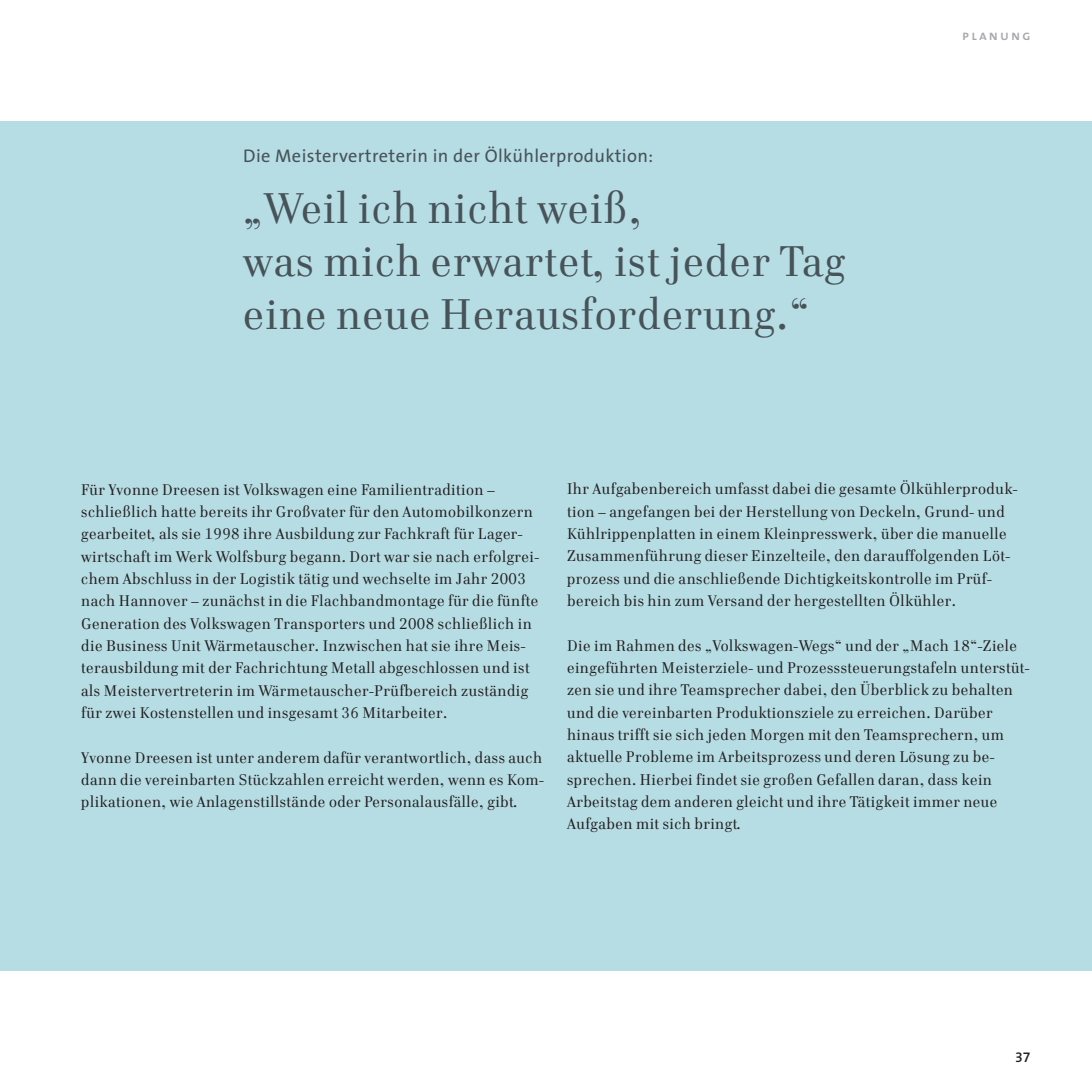
<style>
.page{position:relative;width:1092px;height:1092px;background:#fff}
.page>*{position:absolute;margin:0;border:0;box-sizing:border-box;transform-origin:0 0}
.t1{font:43.75px/52.5px "Cellini TF";letter-spacing:.03em;color:#475359}
.t2{font:18.38px "The Sans";letter-spacing:.02em;color:#475359}
.t3{font:15.75px/22.4px "Cellini TF";letter-spacing:.03em;color:#231f20}
.t4{font:14px "The Sans Semi Bold Caps";letter-spacing:.15em;color:#a8a9ad}
.t5{font:14px "The Sans Semi Bold Expert";color:#231f20}
</style>
<div class="page">
<div style="left:0;top:121px;width:1091px;height:849px;background:#b6dde4"></div>
<p class="t2" style="left:243px;top:141px;width:411px">Die Meistervertreterin in der Ölkühlerproduktion:</p>
<h1 class="t1" style="left:243px;top:182px;width:603px">„Weil ich nicht weiß,<br>was mich erwartet, ist jeder Tag eine neue Herausforderung.“</h1>
<p class="t4" style="left:962px;top:23px;width:70px">planung</p>
<p class="t3" style="left:81px;top:478px;width:459px">Für Yvonne Dreesen ist Volkswagen eine Familientradition – schließlich hatte bereits ihr Großvater für den Automobilkonzern gearbeitet, als sie 1998 ihre Ausbildung zur Fachkraft für Lager&shy;wirtschaft im Werk Wolfsburg begann. Dort war sie nach erfolgrei&shy;chem Abschluss in der Logistik tätig und wechselte im Jahr 2003 nach Hannover – zunächst in die Flachbandmontage für die fünfte Generation des Volkswagen Transporters und 2008 schließlich in die Business Unit Wärmetauscher. Inzwischen hat sie ihre Meis&shy;terausbildung mit der Fachrichtung Metall abgeschlossen und ist als Meistervertreterin im Wärmetauscher-Prüfbereich zuständig für zwei Kostenstellen und insgesamt 36 Mitarbeiter.</p>
<p class="t3" style="left:81px;top:745px;width:464px;text-align:justify">Yvonne Dreesen ist unter anderem dafür verantwortlich, dass auch dann die vereinbarten Stückzahlen erreicht werden, wenn es Kom&shy;plikationen, wie Anlagenstillstände oder Personalausfälle, gibt.</p>
<p class="t3" style="left:567px;top:478px;width:452px">Ihr Aufgabenbereich umfasst dabei die gesamte Ölkühlerproduk&shy;tion – angefangen bei der Herstellung von Deckeln, Grund- und Kühlrippenplatten in einem Kleinpresswerk, über die manuelle Zusammenführung dieser Einzelteile, den darauffolgenden Löt&shy;prozess und die anschließende Dichtigkeitskontrolle im Prüf&shy;bereich bis hin zum Versand der hergestellten Ölkühler.</p>
<p class="t3" style="left:567px;top:634px;width:464px">Die im Rahmen des „Volkswagen-Wegs“ und der „Mach 18“-Ziele eingeführten Meisterziele- und Prozesssteuerungstafeln unterstüt&shy;zen sie und ihre Teamsprecher dabei, den Überblick zu behalten und die vereinbarten Produktionsziele zu erreichen. Darüber hinaus trifft sie sich jeden Morgen mit den Teamsprechern, um aktuelle Probleme im Arbeitsprozess und deren Lösung zu be&shy;sprechen. Hierbei findet sie großen Gefallen daran, dass kein Arbeitstag dem anderen gleicht und ihre Tätigkeit immer neue Aufgaben mit sich bringt.</p>
<p class="t5" style="left:1015px;top:1045px;width:17px">37</p>
</div>
